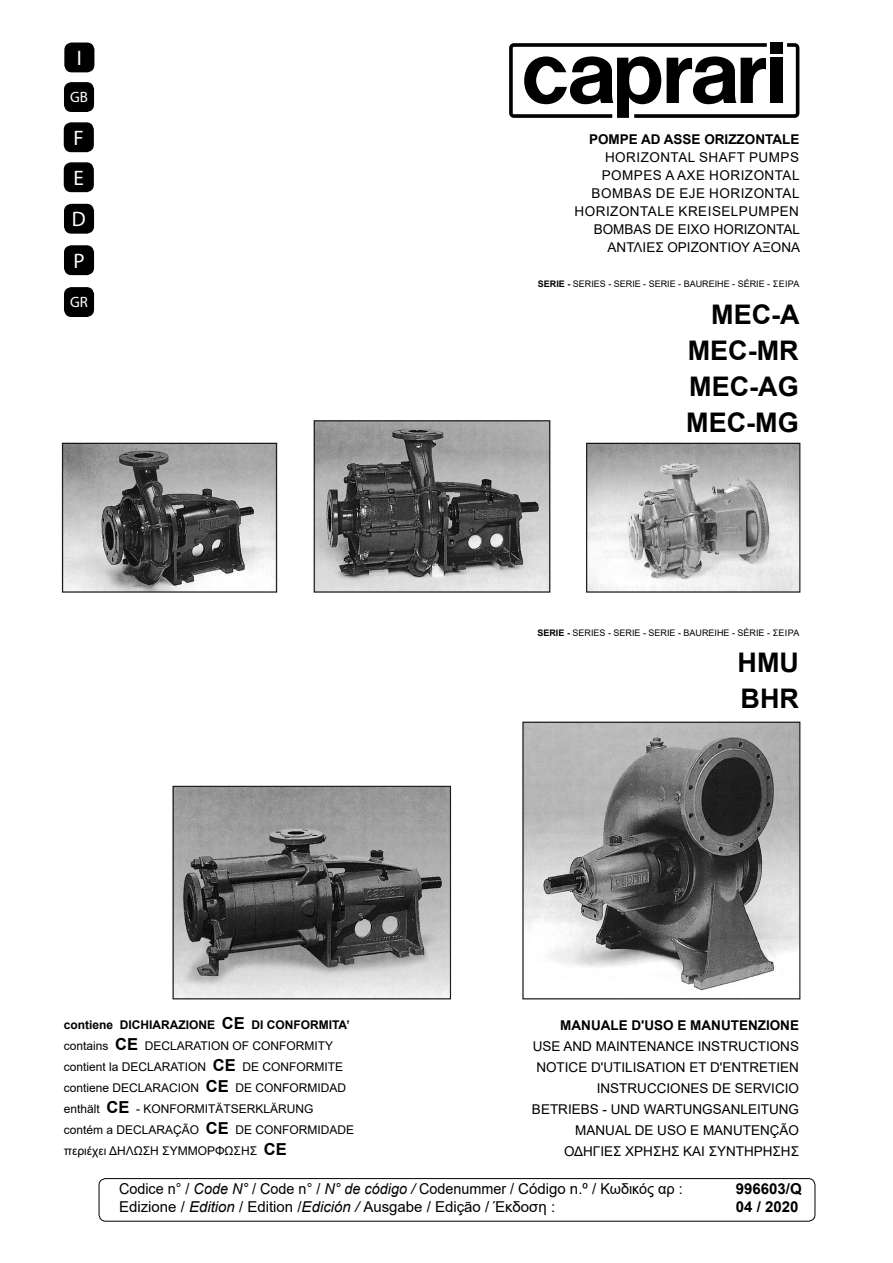
<style>
.page{position:relative;width:893px;height:1263px;background:#fff}
.page>*{position:absolute;margin:0;border:0;box-sizing:border-box;transform-origin:0 0}
.t1{font:700 27px "Arial";color:#000}
.t2{font:21px "Myriad Pro";color:#fff}
.t3{font:15px "Arial";color:#000;scale:.96 1}
.t4{font:15px "Arial";color:#000}
.t5{font:700 15px "Arial";color:#000}
.t6{font:15px "Myriad Pro";color:#fff}
.t7{font:13.5px "Arial";color:#000}
.t8{font:13.5px "Arial";letter-spacing:.035em;color:#000}
.t9{font:700 13.5px "Arial";color:#000}
.Normale{font:12px "Arial";color:#000}
.Normale-2{font:700 12px "Arial";color:#000}
.t10{font:9px "Arial";color:#000}
.s1{font-weight:700}
.s2{font-size:16.5px}
.s3{font-weight:700;font-size:16.5px}
.s4{font-style:italic}
</style>
<div class="page">
<img style="left:172px;top:721px;width:629px;height:279px">
<img style="left:61px;top:420px;width:740px;height:173px">
<div style="left:99px;top:1178px;width:716px;height:43px;border:1px solid #000;border-radius:7px"></div>
<svg style="left:509px;top:43px;width:290px;height:75px"></svg>
<div style="left:65px;top:43px;width:29px;height:29px;background:#000;border-radius:7px"></div>
<div style="left:64px;top:43px;width:30px;height:29px;border:2px solid #000;border-radius:7px"></div>
<div style="left:65px;top:83px;width:28px;height:28px;background:#000;border-radius:7px"></div>
<div style="left:64px;top:82px;width:30px;height:30px;border:2px solid #000;border-radius:7px"></div>
<div style="left:64px;top:123px;width:29px;height:28px;background:#000;border-radius:7px"></div>
<div style="left:64px;top:122px;width:30px;height:30px;border:2px solid #000;border-radius:7px"></div>
<div style="left:64px;top:163px;width:29px;height:28px;background:#000;border-radius:7px"></div>
<div style="left:64px;top:162px;width:30px;height:30px;border:2px solid #000;border-radius:7px"></div>
<div style="left:65px;top:205px;width:28px;height:28px;background:#000;border-radius:7px"></div>
<div style="left:64px;top:204px;width:30px;height:30px;border:2px solid #000;border-radius:7px"></div>
<div style="left:65px;top:246px;width:28px;height:28px;background:#000;border-radius:7px"></div>
<div style="left:64px;top:245px;width:30px;height:30px;border:2px solid #000;border-radius:7px"></div>
<div style="left:65px;top:288px;width:28px;height:28px;background:#000;border-radius:7px"></div>
<div style="left:64px;top:287px;width:30px;height:30px;border:2px solid #000;border-radius:7px"></div>
<p class="t2" style="left:77px;top:45px;width:7px">I</p>
<p class="t6" style="left:70px;top:88px;width:19px">GB</p>
<p class="t2" style="left:74px;top:125px;width:12px">F</p>
<p class="t2" style="left:74px;top:165px;width:12px">E</p>
<p class="t2" style="left:72px;top:206px;width:15px">D</p>
<p class="t2" style="left:73px;top:248px;width:13px">P</p>
<p class="t6" style="left:70px;top:293px;width:19px">GR</p>
<p class="t9" style="left:589px;top:130px;width:212px">POMPE AD ASSE ORIZZONTALE</p>
<p class="t8" style="left:605px;top:148px;width:196px">HORIZONTAL SHAFT PUMPS</p>
<p class="t8" style="left:602px;top:166px;width:199px">POMPES A AXE HORIZONTAL</p>
<p class="t8" style="left:592px;top:184px;width:209px">BOMBAS DE EJE HORIZONTAL</p>
<p class="t8" style="left:575px;top:202px;width:226px">HORIZONTALE KREISELPUMPEN</p>
<p class="t7" style="left:594px;top:220px;width:208px">BOMBAS DE EIXO HORIZONTAL</p>
<p class="t7" style="left:608px;top:238px;width:194px">ΑΝΤΛΙΕΣ ΟΡΙΖΟΝΤΙΟΥ ΑΞΟΝΑ</p>
<p class="t10" style="left:538px;top:277px;width:263px"><span class="s1">SERIE -</span> SERIES - SERIE - SERIE - BAUREIHE - SÉRIE - ΣΕΙΡΑ</p>
<p class="t1" style="left:711px;top:296px;width:90px">MEC-A</p>
<p class="t1" style="left:688px;top:332px;width:112px">MEC-MR</p>
<p class="t1" style="left:689px;top:368px;width:111px">MEC-AG</p>
<p class="t1" style="left:686px;top:404px;width:114px">MEC-MG</p>
<p class="t10" style="left:537px;top:627px;width:263px"><span class="s1">SERIE -</span> SERIES - SERIE - SERIE - BAUREIHE - SÉRIE - ΣΕΙΡΑ</p>
<p class="t1" style="left:737px;top:643px;width:63px">HMU</p>
<p class="t1" style="left:740px;top:679px;width:60px">BHR</p>
<p class="Normale-2" style="left:64px;top:1017px;width:288px">contiene DICHIARAZIONE <span class="s2">CE</span> DI CONFORMITA’</p>
<p class="Normale" style="left:64px;top:1038px;width:271px">contains <span class="s3">CE</span> DECLARATION OF CONFORMITY</p>
<p class="Normale" style="left:64px;top:1059px;width:281px">contient la DECLARATION <span class="s3">CE</span> DE CONFORMITE</p>
<p class="Normale" style="left:64px;top:1080px;width:284px">contiene DECLARACION <span class="s3">CE</span> DE CONFORMIDAD</p>
<p class="Normale" style="left:64px;top:1101px;width:251px">enthält <span class="s3">CE</span> - KONFORMITÄTSERKLÄRUNG</p>
<p class="Normale" style="left:64px;top:1122px;width:292px">contém a DECLARAÇÃO <span class="s3">CE</span> DE CONFORMIDADE</p>
<p class="Normale" style="left:64px;top:1143px;width:224px">περιέχει ΔΗΛΩΣΗ ΣΥΜΜΟΡΦΩΣΗΣ <span class="s3">CE</span></p>
<p class="t9" style="left:560px;top:1016px;width:240px">MANUALE D'USO E MANUTENZIONE</p>
<p class="t7" style="left:533px;top:1037px;width:268px">USE AND MAINTENANCE INSTRUCTIONS</p>
<p class="t7" style="left:536px;top:1058px;width:264px">NOTICE D'UTILISATION ET D'ENTRETIEN</p>
<p class="t7" style="left:597px;top:1079px;width:204px">INSTRUCCIONES DE SERVICIO</p>
<p class="t7" style="left:532px;top:1100px;width:269px">BETRIEBS - UND WARTUNGSANLEITUNG</p>
<p class="t7" style="left:575px;top:1121px;width:225px">MANUAL DE USO E MANUTENÇÃO</p>
<p class="t7" style="left:564px;top:1142px;width:237px">ΟΔΗΓΙΕΣ ΧΡΗΣΗΣ ΚΑΙ ΣΥΝΤΗΡΗΣΗΣ</p>
<p class="t3" style="left:119px;top:1179px;width:589px">Codice n° / <span class="s4">Code N°</span> / Code n° / <span class="s4">N° de código /</span> Codenummer / Código n.º / Κωδικός αρ :</p>
<p class="t4" style="left:119px;top:1197px;width:438px">Edizione / <span class="s4">Edition</span> / Edition /<span class="s4">Edición /</span> Ausgabe / Edição / Έκδοση :</p>
<p class="t5" style="left:736px;top:1178px;width:67px">996603/Q</p>
<p class="t5" style="left:736px;top:1196px;width:64px">04 / 2020</p>
</div>
